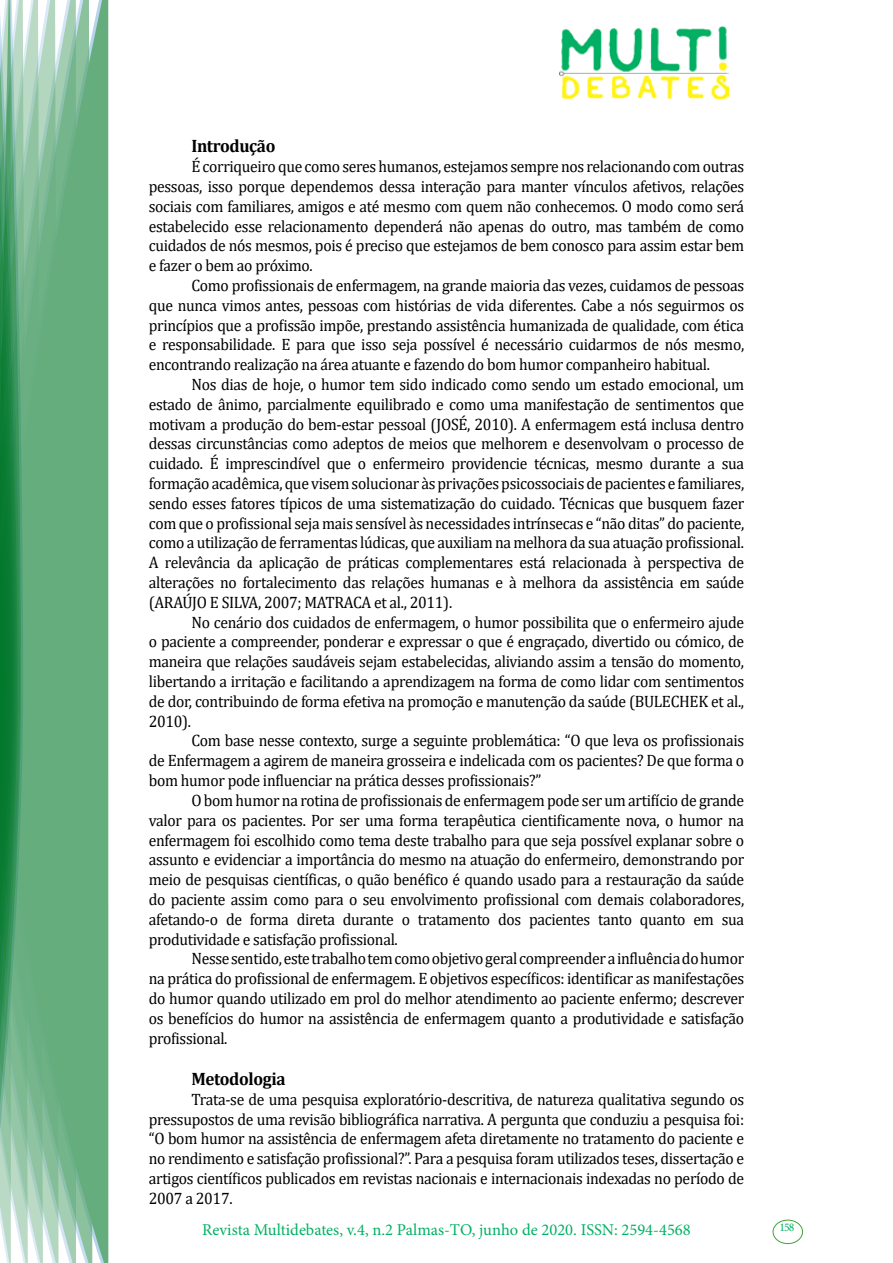
<style>
.page{position:relative;width:893px;height:1263px;background:#fff}
.page>*{position:absolute;margin:0;border:0;box-sizing:border-box;transform-origin:0 0}
.t1{font:700 18px "Cambria";letter-spacing:-.02em;color:#000;scale:.95 1}
.t2{font:16.5px/19.8px "Cambria";letter-spacing:-.02em;color:#000;text-align:justify;scale:.95 1}
.t3{font:16.5px "Minion Pro";color:#00b064}
.t4{font:11.7px "Minion Pro";color:#00b064}
</style>
<div class="page">
<img style="left:559px;top:26px;width:169px;height:72px">
<div style="left:95px;top:0;width:14px;height:1263px;background:#66ad7e"></div>
<svg style="left:79px;top:0;width:16px;height:1263px;background:#6cb083"></svg>
<svg style="left:62px;top:0;width:17px;height:1263px;background:#6fb287"></svg>
<svg style="left:45px;top:0;width:17px;height:1263px;background:#77b68d"></svg>
<svg style="left:30px;top:0;width:15px;height:1263px;background:#7bb891"></svg>
<svg style="left:0;top:0;width:30px;height:1263px;background:#5ba779"></svg>
<div style="left:772px;top:1219px;width:31px;height:25px;border:1px solid #3fa535;border-radius:50%"></div>
<p class="t1" style="left:191px;top:134px;width:90px">Introdução</p>
<p class="t2" style="left:149px;top:157px;width:628px;text-indent:43px">É corriqueiro que como seres humanos, estejamos sempre nos relacionando com outras pessoas, isso porque dependemos dessa interação para manter vínculos afetivos, relações sociais com familiares, amigos e até mesmo com quem não conhecemos. O modo como será estabelecido esse relacionamento dependerá não apenas do outro, mas também de como cuidados de nós mesmos, pois é preciso que estejamos de bem conosco para assim estar bem e fazer o bem ao próximo.</p>
<p class="t2" style="left:149px;top:275px;width:628px;text-indent:43px">Como profissionais de enfermagem, na grande maioria das vezes, cuidamos de pessoas que nunca vimos antes, pessoas com histórias de vida diferentes. Cabe a nós seguirmos os princípios que a profissão impõe, prestando assistência humanizada de qualidade, com ética e responsabilidade. E para que isso seja possível é necessário cuidarmos de nós mesmo, encontrando realização na área atuante e fazendo do bom humor companheiro habitual.</p>
<p class="t2" style="left:149px;top:374px;width:628px;text-indent:43px">Nos dias de hoje, o humor tem sido indicado como sendo um estado emocional, um estado de ânimo, parcialmente equilibrado e como uma manifestação de sentimentos que motivam a produção do bem-estar pessoal (JOSÉ, 2010). A enfermagem está inclusa dentro dessas circunstâncias como adeptos de meios que melhorem e desenvolvam o processo de cuidado. É imprescindível que o enfermeiro providencie técnicas, mesmo durante a sua formação acadêmica, que visem solucionar às privações psicossociais de pacientes e familiares, sendo esses fatores típicos de uma sistematização do cuidado. Técnicas que busquem fazer com que o profissional seja mais sensível às necessidades intrínsecas e “não ditas” do paciente, como a utilização de ferramentas lúdicas, que auxiliam na melhora da sua atuação profissional.<br>A relevância da aplicação de práticas complementares está relacionada à perspectiva de alterações no fortalecimento das relações humanas e à melhora da assistência em saúde (ARAÚJO E SILVA, 2007; MATRACA et al., 2011).</p>
<p class="t2" style="left:149px;top:612px;width:628px;text-indent:43px">No cenário dos cuidados de enfermagem, o humor possibilita que o enfermeiro ajude o paciente a compreender, ponderar e expressar o que é engraçado, divertido ou cómico, de maneira que relações saudáveis sejam estabelecidas, aliviando assim a tensão do momento, libertando a irritação e facilitando a aprendizagem na forma de como lidar com sentimentos de dor, contribuindo de forma efetiva na promoção e manutenção da saúde (BULECHEK et al., 2010).</p>
<p class="t2" style="left:149px;top:731px;width:628px;text-indent:43px">Com base nesse contexto, surge a seguinte problemática: “O que leva os profissionais de Enfermagem a agirem de maneira grosseira e indelicada com os pacientes? De que forma o bom humor pode influenciar na prática desses profissionais?”</p>
<p class="t2" style="left:149px;top:790px;width:628px;text-indent:43px">O bom humor na rotina de profissionais de enfermagem pode ser um artifício de grande valor para os pacientes. Por ser uma forma terapêutica cientificamente nova, o humor na enfermagem foi escolhido como tema deste trabalho para que seja possível explanar sobre o assunto e evidenciar a importância do mesmo na atuação do enfermeiro, demonstrando por meio de pesquisas científicas, o quão benéfico é quando usado para a restauração da saúde do paciente assim como para o seu envolvimento profissional com demais colaboradores, afetando-o de forma direta durante o tratamento dos pacientes tanto quanto em sua produtividade e satisfação profissional.</p>
<p class="t2" style="left:149px;top:949px;width:628px;text-indent:43px">Nesse sentido, este trabalho tem como objetivo geral compreender a influência do humor na prática do profissional de enfermagem. E objetivos específicos: identificar as manifestações do humor quando utilizado em prol do melhor atendimento ao paciente enfermo; descrever os benefícios do humor na assistência de enfermagem quanto a produtividade e satisfação profissional.</p>
<p class="t1" style="left:191px;top:1066px;width:101px">Metodologia</p>
<p class="t2" style="left:149px;top:1089px;width:628px;text-indent:43px">Trata-se de uma pesquisa exploratório-descritiva, de natureza qualitativa segundo os pressupostos de uma revisão bibliográfica narrativa. A pergunta que conduziu a pesquisa foi: “O bom humor na assistência de enfermagem afeta diretamente no tratamento do paciente e no rendimento e satisfação profissional?”. Para a pesquisa foram utilizados teses, dissertação e artigos científicos publicados em revistas nacionais e internacionais indexadas no período de 2007 a 2017.</p>
<p class="t3" style="left:202px;top:1218px;width:490px">Revista Multidebates, v.4, n.2 Palmas-TO, junho de 2020. ISSN: 2594-4568</p>
<p class="t4" style="left:779px;top:1219px;width:16px">158</p>
</div>
